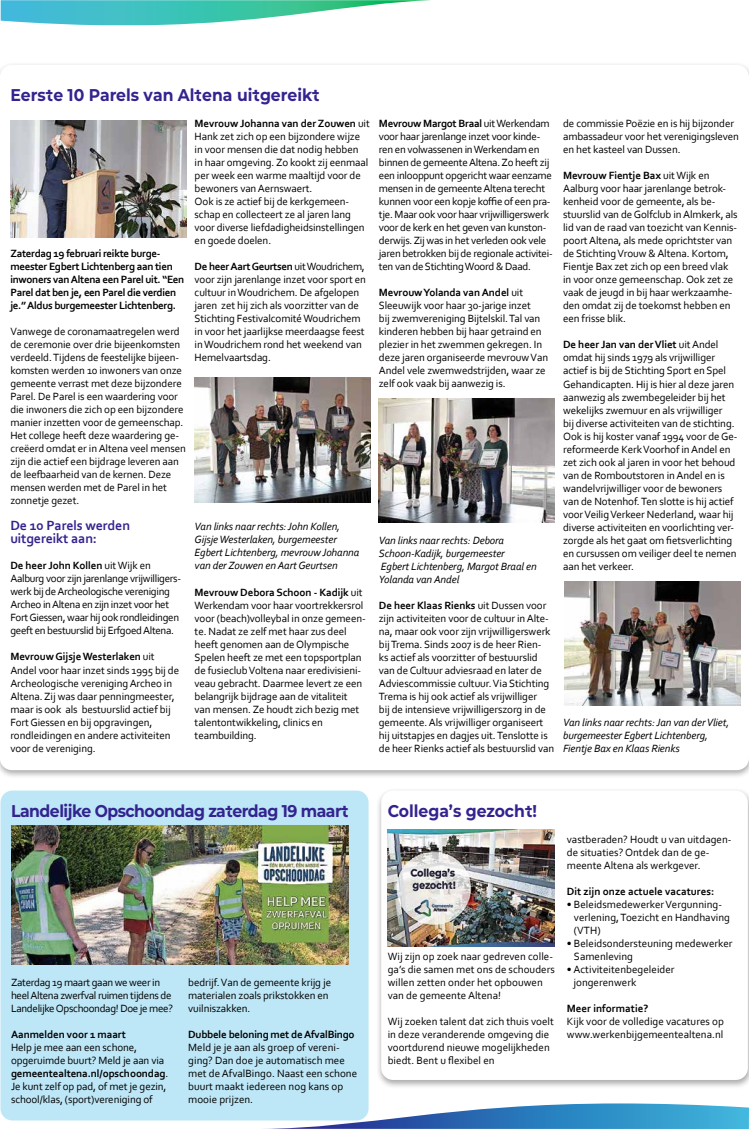
<style>
.page{position:relative;width:749px;height:1129px;background:#fff}
.page>*{position:absolute;margin:0;border:0;box-sizing:border-box;transform-origin:0 0}
.t1{font:700 17px "Mont Altena";letter-spacing:-.015em;color:#33238f}
.t2{font:700 14px/13px "Corbel";letter-spacing:-.01em;color:#33238f}
.t3{font:11px/13px "Corbel";letter-spacing:-.01em;color:#000}
.t4{font:italic 11px/13px "Corbel";letter-spacing:-.01em;color:#000}
.t5{font:11px/13px "Corbel";letter-spacing:-.03em;color:#000}
.t6{font:700 11px/13px "Corbel";letter-spacing:-.03em;color:#000}
.t7{font:700 11px "Corbel";color:#000}
.t8{font:700 11px "Corbel";letter-spacing:-.01em;color:#000}
.s1{font-weight:700}
</style>
<div class="page">
<svg style="left:1px;top:0;width:430px;height:25px"></svg>
<svg style="left:260px;top:1091px;width:488px;height:37px"></svg>
<div style="left:375px;top:787px;width:373px;height:301px;background:#000;opacity:.34"></div>
<div style="left:381px;top:790px;width:366px;height:289px;background:#fff;border-radius:12px"></div>
<img style="left:194px;top:378px;width:176px;height:124px">
<img style="left:379px;top:398px;width:175px;height:124px">
<img style="left:564px;top:581px;width:176px;height:124px">
<div style="left:0;top:790px;width:368px;height:330px;background:#bde6f6;border-radius:12px"></div>
<img style="left:387px;top:829px;width:167px;height:117px">
<img style="left:10px;top:121px;width:176px;height:117px">
<img style="left:11px;top:825px;width:337px;height:139px">
<h1 class="t1" style="left:10px;top:83px;width:310px">Eerste 10 Parels van Altena uitgereikt</h1>
<p class="t6" style="left:10px;top:247px;width:175px">Zaterdag 19 februari reikte burge&shy;meester Egbert Lichtenberg aan tien inwoners van Altena een Parel uit. “Een Parel dat ben je, een Parel die verdien je.” Aldus burgemeester Lichtenberg.</p>
<p class="t3" style="left:10px;top:325px;width:177px">Vanwege de coronamaatregelen werd de ceremonie over drie bijeenkomsten verdeeld. Tijdens de feestelijke bijeen&shy;komsten werden 10 inwoners van onze gemeente verrast met deze bijzondere Parel. De Parel is een waardering voor die inwoners die zich op een bijzondere manier inzetten voor de gemeenschap.<br>Het college heeft deze waardering ge&shy;creëerd omdat er in Altena veel mensen zijn die actief een bijdrage leveren aan de leefbaarheid van de kernen. Deze mensen werden met de Parel in het zonnetje gezet.</p>
<p class="t2" style="left:10px;top:519px;width:121px">De 10 Parels werden uitgereikt aan:</p>
<p class="t5" style="left:10px;top:559px;width:172px"><span class="s1">De heer John Kollen</span> uit Wijk en Aalburg voor zijn jarenlange vrijwilligers&shy;werk bij de Archeologische vereniging Archeo in Altena en zijn inzet voor het Fort Giessen, waar hij ook rondleidingen geeft en bestuurslid bij Erfgoed Altena.</p>
<p class="t3" style="left:10px;top:650px;width:170px"><span class="s1">Mevrouw Gijsje Westerlaken</span> uit Andel voor haar inzet sinds 1995 bij de Archeologische vereniging Archeo in Altena. Zij was daar penningmeester, maar is ook als bestuurslid actief bij Fort Giessen en bij opgravingen, rondleidingen en andere activiteiten voor de vereniging.</p>
<p class="t3" style="left:194px;top:117px;width:177px"><span class="s1">Mevrouw Johanna van der Zouwen</span> uit Hank zet zich op een bijzondere wijze in voor mensen die dat nodig hebben<br>in haar omgeving. Zo kookt zij eenmaal per week een warme maaltijd voor de bewoners van Aernswaert.<br>Ook is ze actief bij de kerkgemeen&shy;schap en collecteert ze al jaren lang voor diverse liefdadigheidsinstellingen en goede doelen.</p>
<p class="t3" style="left:194px;top:260px;width:173px"><span class="s1">De heer Aart Geurtsen</span> uit Woudrichem, voor zijn jarenlange inzet voor sport en cultuur in Woudrichem. De afgelopen jaren zet hij zich als voorzitter van de Stichting Festivalcomité Woudrichem in voor het jaarlijkse meerdaagse feest in Woudrichem rond het weekend van Hemelvaartsdag.</p>
<p class="t4" style="left:194px;top:520px;width:166px">Van links naar rechts: John Kollen, Gijsje Westerlaken, burgemeester Egbert Lichtenberg, mevrouw Johanna van der Zouwen en Aart Geurtsen</p>
<p class="t3" style="left:194px;top:585px;width:172px"><span class="s1">Mevrouw Debora Schoon - Kadijk</span> uit Werkendam voor haar voortrekkersrol voor (beach)volleybal in onze gemeen&shy;te. Nadat ze zelf met haar zus deel heeft genomen aan de Olympische Spelen heeft ze met een topsportplan de fusieclub Voltena naar eredivisieni&shy;veau gebracht. Daarmee levert ze een belangrijk bijdrage aan de vitaliteit van mensen. Ze houdt zich bezig met talentontwikkeling, clinics en teambuilding.</p>
<p class="t3" style="left:379px;top:117px;width:175px"><span class="s1">Mevrouw Margot Braal</span> uit Werkendam voor haar jarenlange inzet voor kinde&shy;ren en volwassenen in Werkendam en binnen de gemeente Altena. Zo heeft zij een inlooppunt opgericht waar eenzame mensen in de gemeente Altena terecht kunnen voor een kopje koffie of een praa tje. Maar ook voor haar vrijwilligerswerk voor de kerk en het geven van kunston&shy;derwijs. Zij was in het verleden ook vele jaren betrokken bij de regionale activitei&shy;ten van de Stichting Woord &amp; Daad.</p>
<p class="t3" style="left:379px;top:286px;width:171px"><span class="s1">Mevrouw Yolanda van Andel</span> uit Sleeuwijk voor haar 30-jarige inzet<br>bij zwemvereniging Bijtelskil. Tal van kinderen hebben bij haar getraind en plezier in het zwemmen gekregen. In deze jaren organiseerde mevrouw Van Andel vele zwemwedstrijden, waar ze zelf ook vaak bij aanwezig is.</p>
<p class="t4" style="left:379px;top:533px;width:159px">Van links naar rechts: Debora<br>Schoon-Kadijk, burgemeester<br>Egbert Lichtenberg, Margot Braal en<br>Yolanda van Andel</p>
<p class="t3" style="left:379px;top:598px;width:177px"><span class="s1">De heer Klaas Rienks</span> uit Dussen voor zijn activiteiten voor de cultuur in Alte&shy;na, maar ook voor zijn vrijwilligerswerk bij Trema. Sinds 2007 is de heer Rien-<br>ks actief als voorzitter of bestuurslid van de Cultuur adviesraad en later de Adviescommissie cultuur. Via Stichting Trema is hij ook actief als vrijwilliger<br>bij de intensieve vrijwilligerszorg in de gemeente. Als vrijwilliger organiseert hij uitstapjes en dagjes uit. Tenslotte is de heer Rienks actief als bestuurslid van</p>
<p class="t3" style="left:563px;top:117px;width:177px">de commissie Poëzie en is hij bijzonder ambassadeur voor het verenigingsleven en het kasteel van Dussen.</p>
<p class="t3" style="left:563px;top:169px;width:176px"><span class="s1">Mevrouw Fientje Bax</span> uit Wijk en Aalburg voor haar jarenlange betrok&shy;kenheid voor de gemeente, als be&shy;stuurslid van de Golfclub in Almkerk, als lid van de raad van toezicht van Kennis&shy;poort Altena, als mede oprichtster van de Stichting Vrouw &amp; Altena. Kortom, Fientje Bax zet zich op een breed vlak in voor onze gemeenschap. Ook zet ze vaak de jeugd in bij haar werkzaamhe&shy;den omdat zij de toekomst hebben en een frisse blik.</p>
<p class="t3" style="left:563px;top:338px;width:176px"><span class="s1">De heer Jan van der Vliet</span> uit Andel omdat hij sinds 1979 als vrijwilliger actief is bij de Stichting Sport en Spel Gehandicapten. Hij is hier al deze jaren aanwezig als zwembegeleider bij het wekelijks zwemuur en als vrijwilliger<br>bij diverse activiteiten van de stichting.<br>Ook is hij koster vanaf 1994 voor de Ge&shy;reformeerde Kerk Voorhof in Andel en zet zich ook al jaren in voor het behoud van de Romboutstoren in Andel en is wandelvrijwilliger voor de bewoners van de Notenhof. Ten slotte is hij actief voor Veilig Verkeer Nederland, waar hij diverse activiteiten en voorlichting ver&shy;zorgde als het gaat om fietsverlichting en cursussen om veiliger deel te nemen aan het verkeer.</p>
<p class="t4" style="left:563px;top:715px;width:168px">Van links naar rechts: Jan van der Vliet, burgemeester Egbert Lichtenberg,<br>Fientje Bax en Klaas Rienks</p>
<h1 class="t1" style="left:11px;top:798px;width:339px">Landelijke Opschoondag zaterdag 19 maart</h1>
<p class="t5" style="left:11px;top:975px;width:163px">Zaterdag 19 maart gaan we weer in heel Altena zwerfval ruimen tijdens de<br>Landelijke Opschoondag! Doe je mee?</p>
<p class="t8" style="left:11px;top:1027px;width:116px">Aanmelden voor 1 maart</p>
<p class="t3" style="left:11px;top:1040px;width:159px">Help je mee aan een schone, opgeruimde buurt? Meld je aan via <span class="s1">gemeentealtena.nl/opschoondag</span>.<br>Je kunt zelf op pad, of met je gezin, school/klas, (sport)vereniging of</p>
<p class="t3" style="left:188px;top:975px;width:144px">bedrijf. Van de gemeente krijg je materialen zoals prikstokken en vuilniszakken.</p>
<p class="t6" style="left:188px;top:1027px;width:168px">Dubbele beloning met de AfvalBingo</p>
<p class="t3" style="left:188px;top:1040px;width:170px">Meld je je aan als groep of vereni&shy;ging? Dan doe je automatisch mee met de AfvalBingo. Naast een schone buurt maakt iedereen nog kans op mooie prijzen.</p>
<h1 class="t1" style="left:387px;top:798px;width:151px">Collega’s gezocht!</h1>
<p class="t3" style="left:387px;top:949px;width:168px">Wij zijn op zoek naar gedreven colle&shy;ga’s die samen met ons de schouders willen zetten onder het opbouwen van de gemeente Altena!</p>
<p class="t3" style="left:387px;top:1014px;width:167px">Wij zoeken talent dat zich thuis voelt in deze veranderende omgeving die voortdurend nieuwe mogelijkheden biedt. Bent u flexibel en</p>
<p class="t3" style="left:566px;top:832px;width:166px">vastberaden? Houdt u van uitdagen&shy;de situaties? Ontdek dan de ge&shy;meente Altena als werkgever.</p>
<p class="t7" style="left:566px;top:884px;width:149px">Dit zijn onze actuele vacatures:</p>
<p class="t3" style="left:573px;top:897px;width:157px;text-indent:-7px">• Beleidsmedewerker Vergunning&shy;verlening, Toezicht en Handhaving (VTH)</p>
<p class="t3" style="left:573px;top:936px;width:160px;text-indent:-7px">• Beleidsondersteuning medewerker<br>Samenleving</p>
<p class="t3" style="left:573px;top:962px;width:103px;text-indent:-7px">• Activiteitenbegeleider jongerenwerk</p>
<p class="t7" style="left:566px;top:1001px;width:83px">Meer informatie?</p>
<p class="t3" style="left:566px;top:1014px;width:158px">Kijk voor de volledige vacatures op www.werkenbijgemeentealtena.nl</p>
</div>
